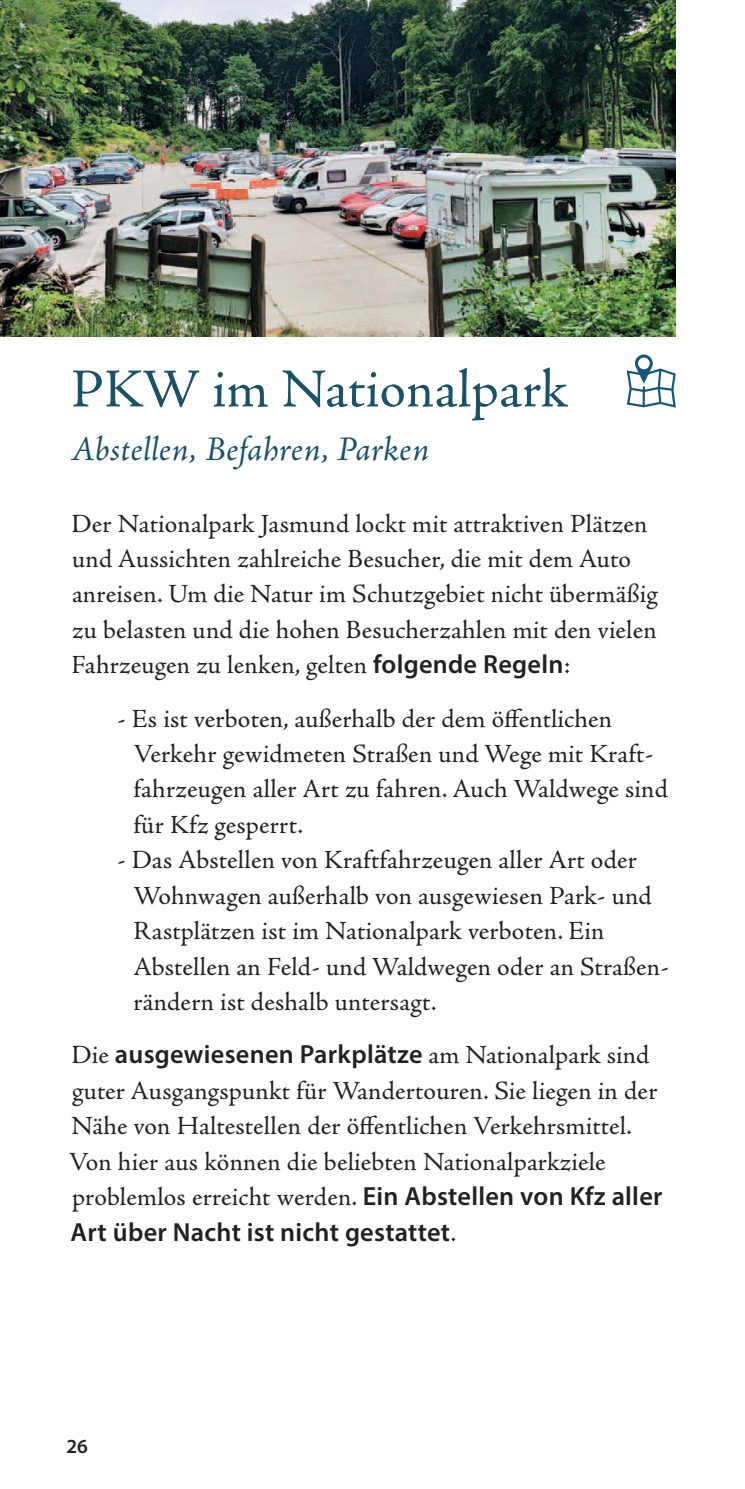
<style>
.page{position:relative;width:745px;height:1489px;background:#fff}
.page>*{position:absolute;margin:0;border:0;box-sizing:border-box;transform-origin:0 0}
.t1{font:55px "Adobe Jenson Pro";letter-spacing:.005em;color:#185168}
.t2{font:italic 35px "Adobe Jenson Pro";letter-spacing:.01em;color:#185168}
.t3{font:26.25px/35.5px "Adobe Jenson Pro";letter-spacing:.01em;color:#232021}
.t4{font:600 26.25px "Myriad Pro";letter-spacing:.01em;color:#232021}
.t5{font:600 20px "Myriad Pro";color:#232021}
.s1{font-family:"Myriad Pro";font-weight:600}
.s2{font-family:"Adobe Jenson Pro";font-weight:400}
</style>
<div class="page">
<img style="left:0;top:0;width:675px;height:337px">
<svg style="left:626px;top:354px;width:49px;height:53px"></svg>
<div style="left:637px;top:357px;width:12px;height:12px;background:#fff;border-radius:50%"></div>
<h1 class="t1" style="left:71px;top:358px;width:498px">PKW im Nationalpark</h1>
<h2 class="t2" style="left:71px;top:429px;width:359px">Abstellen, Befahren, Parken</h2>
<p class="t3" style="left:72px;top:506px;width:587px">Der Nationalpark Jasmund lockt mit attraktiven Plätzen und Aussichten zahlreiche Besucher, die mit dem Auto anreisen. Um die Natur im Schutzgebiet nicht übermäßig zu belasten und die hohen Besucherzahlen mit den vielen Fahrzeugen zu lenken, gelten <span class="s1">folgende Regeln</span>:</p>
<p class="t3" style="left:133px;top:701px;width:535px;text-indent:-16px">- Es ist verboten, außerhalb der dem öffentlichen Verkehr gewidmeten Straßen und Wege mit Kraft&shy;fahrzeugen aller Art zu fahren. Auch Waldwege sind für Kfz gesperrt.</p>
<p class="t3" style="left:133px;top:842px;width:536px;text-indent:-16px">- Das Abstellen von Kraftfahrzeugen aller Art oder Wohnwagen außerhalb von ausgewiesen Park- und Rastplätzen ist im Nationalpark verboten. Ein Abstellen an Feld- und Waldwegen oder an Straßen&shy;rändern ist deshalb untersagt.</p>
<p class="t4" style="left:72px;top:1037px;width:579px"><span class="s2">Die</span> ausgewiesenen Parkplätze <span class="s2">am Nationalpark sind</span></p>
<p class="t3" style="left:69px;top:1073px;width:595px">guter Ausgangspunkt für Wandertouren. Sie liegen in der Nähe von Haltestellen der öffentlichen Verkehrsmittel.<br>Von hier aus können die beliebten Nationalparkziele problemlos erreicht werden. <span class="s1">Ein Abstellen von Kfz aller</span></p>
<p class="t4" style="left:70px;top:1214px;width:387px">Art über Nacht ist nicht gestattet<span class="s2">.</span></p>
<p class="t5" style="left:66px;top:1433px;width:23px">26</p>
</div>
